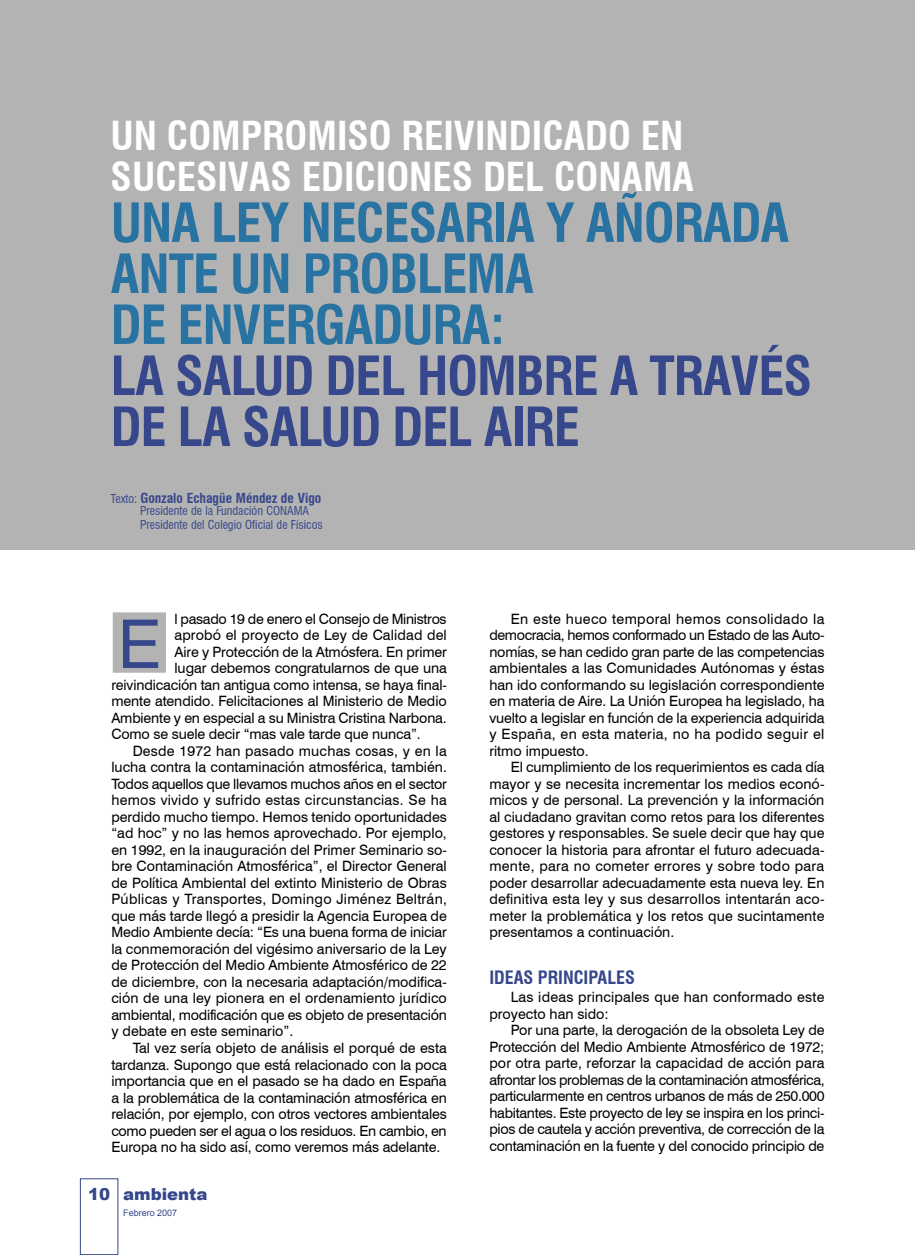
<style>
.page{position:relative;width:915px;height:1255px;background:#fff}
.page>*{position:absolute;margin:0;border:0;box-sizing:border-box;transform-origin:0 0}
.t1{font:67.5px "Swiss 721 BT";color:#36478b}
.titular_reportaje{font:700 condensed 52.5px/51px "Swiss 721 BT";letter-spacing:-.02em;color:#2973a2}
.titular_reportaje-2{font:700 condensed 39px/40.5px "Swiss 721 BT";color:#fff}
.Ladillo{font:700 condensed 18px "Swiss 721 BT";color:#36478b}
.t2{font:900 16.5px "Arial";color:#36478b}
.Texto_general{font:14.25px/16.5px "Swiss 721 BT";letter-spacing:-.01em;color:#000;text-align:justify}
.Texto_general-2{font:14.25px/16.5px "Swiss 721 BT";letter-spacing:.015em;color:#000}
.Texto_general-3{font:14.25px "Swiss 721 BT";letter-spacing:.01em;color:#000}
.Firma{font:700 condensed 13.5px "Swiss 721 BT";color:#36478b}
.Firma-2{font:condensed 12px "Swiss 721 BT";color:#36478b}
.t3{font:9px "Arial";color:#36478b}
.s1{color:#36478b}
.s2{font-weight:400;font-size:12px}
</style>
<div class="page">
<div style="left:80px;top:1178px;width:38px;height:76px;border:1px solid #36478b"></div>
<div style="left:0;top:0;width:914px;height:549px;background:#b3b3b3"></div>
<div style="left:115px;top:614px;width:49px;height:56px;background:#b3b3b3"></div>
<div style="left:113px;top:612px;width:53px;height:60px;border:4px solid #b3b3b3"></div>
<p class="titular_reportaje-2" style="left:111px;top:116px;width:584px">UN COMPROMISO REIVINDICADO EN<br>SUCESIVAS EDICIONES DEL CONAMA</p>
<p class="titular_reportaje" style="left:111px;top:197px;width:702px">UNA LEY NECESARIA Y AÑORADA<br>ANTE UN PROBLEMA<br>DE ENVERGADURA:<br><span class="s1">LA SALUD DEL HOMBRE A TRAVÉS<br>DE LA SALUD DEL AIRE</span></p>
<p class="Firma" style="left:111px;top:490px;width:212px"><span class="s2">Texto:</span> Gonzalo Echagüe Méndez de Vigo</p>
<p class="Firma-2" style="left:140px;top:503px;width:170px">Presidente de la Fundación CONAMA</p>
<p class="Firma-2" style="left:140px;top:517px;width:184px">Presidente del Colegio Oficial de Físicos</p>
<p class="Texto_general" style="left:174px;top:610px;width:274px">l pasado 19 de enero el Consejo de Ministros</p>
<p class="Texto_general-3" style="left:174px;top:626px;width:274px">aprobó el proyecto de Ley de Calidad del</p>
<p class="Texto_general" style="left:174px;top:643px;width:274px">Aire y Protección de la Atmósfera. En primer</p>
<p class="Texto_general" style="left:174px;top:659px;width:274px">lugar debemos congratularnos de que una</p>
<p class="Texto_general" style="left:111px;top:676px;width:337px">reivindicación tan antigua como intensa, se haya final-</p>
<p class="Texto_general" style="left:111px;top:692px;width:337px">mente atendido. Felicitaciones al Ministerio de Medio</p>
<p class="Texto_general" style="left:111px;top:709px;width:337px">Ambiente y en especial a su Ministra Cristina Narbona.</p>
<p class="Texto_general" style="left:111px;top:725px;width:311px">Como se suele decir “mas vale tarde que nunca”.</p>
<p class="Texto_general" style="left:111px;top:742px;width:337px;text-indent:21px">Desde 1972 han pasado muchas cosas, y en la lucha contra la contaminación atmosférica, también.<br>Todos aquellos que llevamos muchos años en el sector hemos vivido y sufrido estas circunstancias. Se ha perdido mucho tiempo. Hemos tenido oportunidades “ad hoc” y no las hemos aprovechado. Por ejemplo, en 1992, en la inauguración del Primer Seminario so&shy;bre Contaminación Atmosférica”, el Director General de Política Ambiental del extinto Ministerio de Obras Públicas y Transportes, Domingo Jiménez Beltrán, que más tarde llegó a presidir la Agencia Europea de Medio Ambiente decía: “Es una buena forma de iniciar la conmemoración del vigésimo aniversario de la Ley de Protección del Medio Ambiente Atmosférico de 22 de diciembre, con la necesaria adaptación/modifica&shy;ción de una ley pionera en el ordenamiento jurídico ambiental, modificación que es objeto de presentación y debate en este seminario”.</p>
<p class="Texto_general" style="left:111px;top:1039px;width:337px;text-indent:21px">Tal vez sería objeto de análisis el porqué de esta tardanza. Supongo que está relacionado con la poca importancia que en el pasado se ha dado en España a la problemática de la contaminación atmosférica en relación, por ejemplo, con otros vectores ambientales como pueden ser el agua o los residuos. En cambio, en Europa no ha sido así, como veremos más adelante.</p>
<p class="t1" style="left:118px;top:603px;width:45px">E</p>
<p class="t2" style="left:88px;top:1181px;width:24px">10</p>
<p class="t2" style="left:123px;top:1181px;width:86px">ambienta</p>
<p class="t3" style="left:123px;top:1207px;width:56px">Febrero 2007</p>
<p class="Texto_general" style="left:489px;top:610px;width:336px;text-indent:21px">En este hueco temporal hemos consolidado la democracia, hemos conformado un Estado de las Auto&shy;nomías, se han cedido gran parte de las competencias ambientales a las Comunidades Autónomas y éstas han ido conformando su legislación correspondiente en materia de Aire. La Unión Europea ha legislado, ha vuelto a legislar en función de la experiencia adquirida y España, en esta materia, no ha podido seguir el ritmo impuesto.</p>
<p class="Texto_general" style="left:489px;top:758px;width:336px;text-indent:21px">El cumplimiento de los requerimientos es cada día mayor y se necesita incrementar los medios econó&shy;micos y de personal. La prevención y la información al ciudadano gravitan como retos para los diferentes gestores y responsables. Se suele decir que hay que conocer la historia para afrontar el futuro adecuada&shy;mente, para no cometer errores y sobre todo para poder desarrollar adecuadamente esta nueva ley. En definitiva esta ley y sus desarrollos intentarán aco&shy;meter la problemática y los retos que sucintamente presentamos a continuación.</p>
<p class="Ladillo" style="left:489px;top:966px;width:147px">IDEAS PRINCIPALES</p>
<p class="Texto_general-2" style="left:489px;top:988px;width:336px;text-indent:21px">Las ideas principales que han conformado este proyecto han sido:</p>
<p class="Texto_general" style="left:489px;top:1021px;width:336px;text-indent:21px">Por una parte, la derogación de la obsoleta Ley de Protección del Medio Ambiente Atmosférico de 1972; por otra parte, reforzar la capacidad de acción para afrontar los problemas de la contaminación atmosférica, particularmente en centros urbanos de más de 250.000 habitantes. Este proyecto de ley se inspira en los princi&shy;pios de cautela y acción preventiva, de corrección de la contaminación en la fuente y del conocido principio de</p>
</div>
